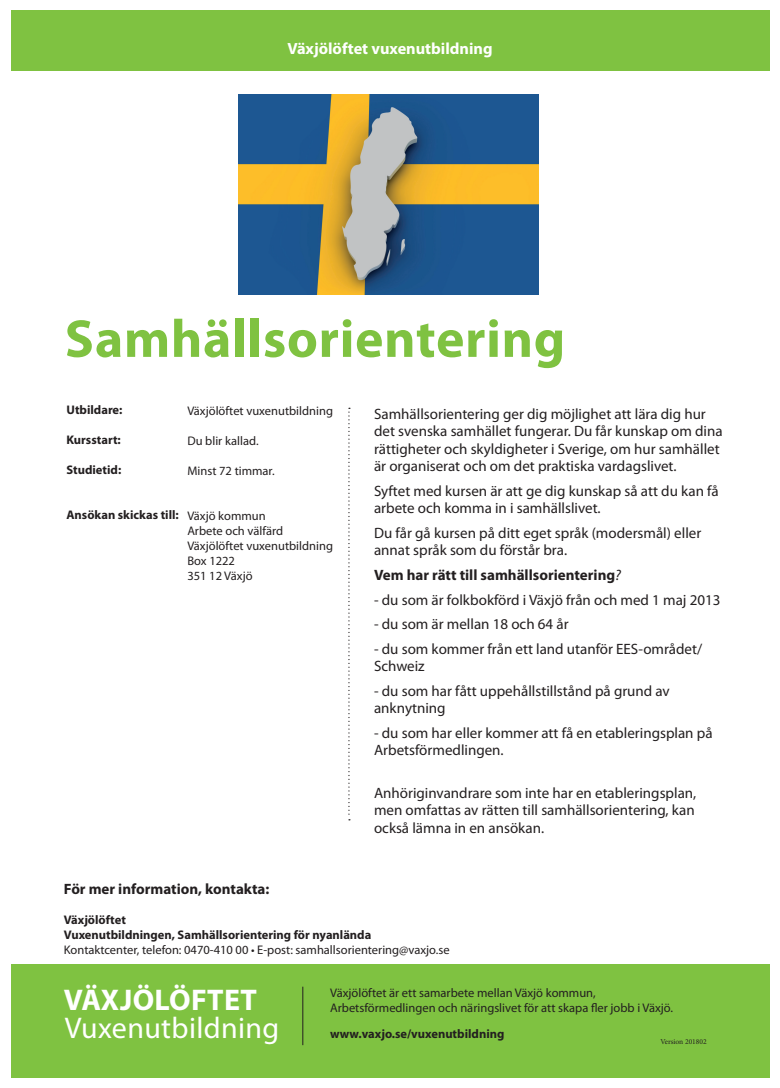
<style>
.page{position:relative;width:780px;height:1088px;background:#fff}
.page>*{position:absolute;margin:0;border:0;box-sizing:border-box;transform-origin:0 0}
.t1{font:700 53.75px "Myriad Pro";letter-spacing:.01em;color:#7fc241}
.t2{font:30px "Myriad Pro";letter-spacing:.01em;color:#fff}
.t3{font:700 30px "Myriad Pro";letter-spacing:.01em;color:#fff}
.t4{font:700 16.25px "Myriad Pro";color:#fff}
.t5{font:15px/17.5px "Myriad Pro";color:#231f20}
.t6{font:700 15px "Myriad Pro";color:#231f20}
.t7{font:12.5px/15px "Myriad Pro";color:#231f20}
.t8{font:700 12.5px/15px "Myriad Pro";color:#231f20}
.t9{font:7.5px "Minion Pro";color:#231f20}
.s1{font-weight:400;font-style:italic}
</style>
<div class="page">
<div style="left:11px;top:964px;width:758px;height:113px;background:#7fc241"></div>
<svg style="left:348px;top:408px;width:2px;height:412px"></svg>
<div style="left:11px;top:11px;width:758px;height:60px;background:#7fc241"></div>
<hr style="left:302px;top:987px;width:1px;height:58px;background:#231f20">
<img style="left:239px;top:95px;width:300px;height:200px">
<p class="t4" style="left:287px;top:38px;width:207px">Växjölöftet vuxenutbildning</p>
<h1 class="t1" style="left:65px;top:304px;width:502px">Samhällsorientering</h1>
<p class="t8" style="left:66px;top:402px;width:57px">Utbildare:</p>
<p class="t8" style="left:66px;top:432px;width:56px">Kursstart:</p>
<p class="t8" style="left:66px;top:462px;width:56px">Studietid:</p>
<p class="t8" style="left:66px;top:507px;width:114px">Ansökan skickas till:</p>
<p class="t7" style="left:187px;top:403px;width:147px">Växjölöftet vuxenutbildning</p>
<p class="t7" style="left:187px;top:433px;width:73px">Du blir kallad.</p>
<p class="t7" style="left:187px;top:463px;width:89px">Minst 72 timmar.</p>
<p class="t7" style="left:187px;top:508px;width:147px">Växjö kommun<br>Arbete och välfärd<br>Växjölöftet vuxenutbildning<br>Box 1222<br>351 12 Växjö</p>
<p class="t5" style="left:374px;top:405px;width:350px">Samhällsorientering ger dig möjlighet att lära dig hur det svenska samhället fungerar. Du får kunskap om dina rättigheter och skyldigheter i Sverige, om hur samhället är organiserat och om det praktiska vardagslivet.</p>
<p class="t5" style="left:374px;top:482px;width:346px">Syftet med kursen är att ge dig kunskap så att du kan få arbete och komma in i samhällslivet.</p>
<p class="t5" style="left:374px;top:524px;width:329px">Du får gå kursen på ditt eget språk (modersmål) eller annat språk som du förstår bra.</p>
<p class="t6" style="left:374px;top:565px;width:248px">Vem har rätt till samhällsorientering<span class="s1">?</span></p>
<p class="t5" style="left:374px;top:590px;width:348px">- du som är folkbokförd i Växjö från och med 1 maj 2013</p>
<p class="t5" style="left:374px;top:615px;width:196px">- du som är mellan 18 och 64 år</p>
<p class="t5" style="left:374px;top:640px;width:330px">- du som kommer från ett land utanför EES-området/<br>Schweiz</p>
<p class="t5" style="left:374px;top:682px;width:297px">- du som har fått uppehållstillstånd på grund av anknytning</p>
<p class="t5" style="left:374px;top:724px;width:340px">- du som har eller kommer att få en etableringsplan på<br>Arbetsförmedlingen.</p>
<p class="t5" style="left:374px;top:783px;width:324px;text-align:justify">Anhöriginvandrare som inte har en etableringsplan, men omfattas av rätten till samhällsorientering, kan också lämna in en ansökan.</p>
<p class="t6" style="left:64px;top:879px;width:207px">För mer information, kontakta:</p>
<p class="t8" style="left:64px;top:911px;width:309px">Växjölöftet<br>Vuxenutbildningen, Samhällsorientering för nyanlända</p>
<p class="t7" style="left:64px;top:942px;width:387px">Kontaktcenter, telefon: 0470-410 00 • E-post: samhallsorientering@vaxjo.se</p>
<h2 class="t3" style="left:64px;top:980px;width:195px">VÄXJÖLÖFTET</h2>
<h2 class="t2" style="left:65px;top:1009px;width:216px">Vuxenutbildning</h2>
<p class="t7" style="left:330px;top:985px;width:344px">Växjölöftet är ett samarbete mellan Växjö kommun,<br>Arbetsförmedlingen och näringslivet för att skapa fler jobb i Växjö.</p>
<p class="t8" style="left:330px;top:1026px;width:176px">www.vaxjo.se/vuxenutbildning</p>
<p class="t9" style="left:660px;top:1037px;width:48px">Version 201802</p>
</div>
